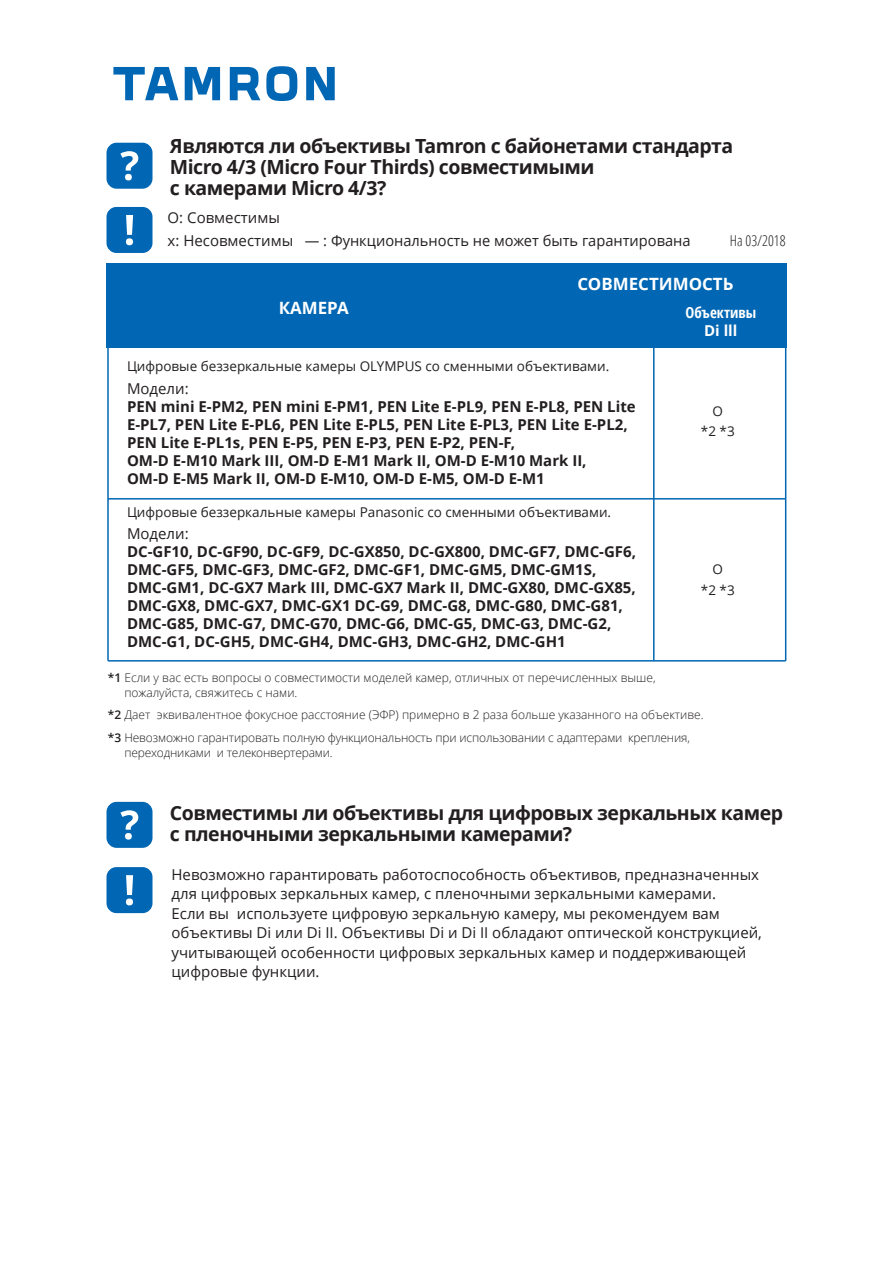
<style>
.page{position:relative;width:893px;height:1263px;background:#fff}
.page>*{position:absolute;margin:0;border:0;box-sizing:border-box;transform-origin:0 0}
.t1{font:700 19.5px/21px "Open Sans";letter-spacing:-.025em;color:#231f20}
.t2{font:700 16.95px "Open Sans";color:#fff}
.t3{font:700 15px/18px "Open Sans";color:#231f20}
.t4{font:15px/19.5px "Open Sans";color:#231f20}
.t5{font:700 15px/18px "Open Sans Condensed";color:#fff;text-align:center}
.t6{font:300 15px "Open Sans Condensed";color:#231f20}
.t7{font:13.5px/20.7px "Open Sans";color:#231f20;text-align:center}
.t8{font:300 12px/15px "Open Sans";color:#231f20}
.s1{font-family:"Open Sans"}
.s2{font-weight:400}
.s3{font-weight:600}
</style>
<div class="page">
<svg style="left:113px;top:66px;width:222px;height:35px"></svg>
<div style="left:106px;top:143px;width:46px;height:46px;background:#0166b3;border-radius:10px"></div>
<svg style="left:120px;top:151px;width:18px;height:29px"></svg>
<div style="left:107px;top:207px;width:45px;height:46px;background:#0166b3;border-radius:10px"></div>
<svg style="left:126px;top:215px;width:7px;height:30px"></svg>
<div style="left:107px;top:867px;width:45px;height:46px;background:#0166b3;border-radius:10px"></div>
<svg style="left:126px;top:875px;width:7px;height:30px"></svg>
<div style="left:106px;top:802px;width:46px;height:46px;background:#0166b3;border-radius:10px"></div>
<svg style="left:120px;top:810px;width:18px;height:30px"></svg>
<div style="left:106px;top:263px;width:680px;height:85px;background:#0166b3"></div>
<hr style="left:107px;top:328px;width:2px;height:333px;background:#0166b3">
<hr style="left:785px;top:321px;width:1px;height:340px;background:#0166b3">
<hr style="left:653px;top:328px;width:1px;height:333px;background:#0166b3">
<hr style="left:108px;top:498px;width:678px;height:2px;background:#0166b3">
<hr style="left:108px;top:660px;width:678px;height:2px;background:#0166b3">
<p class="t1" style="left:170px;top:135px;width:565px">Являются ли объективы Tamron с байонетами стандарта<br>Micro 4/3 (Micro Four Thirds) совместимыми<br>с камерами Micro 4/3?</p>
<p class="t4" style="left:168px;top:206px;width:524px;line-height:22.5px">O: Совместимы<br>x: Несовместимы — : Функциональность не может быть гарантирована</p>
<p class="t6" style="left:730px;top:230px;width:57px">На 03/2018</p>
<p class="t2" style="left:577px;top:272px;width:158px">СОВМЕСТИМОСТЬ</p>
<p class="t2" style="left:279px;top:296px;width:71px">КАМЕРА</p>
<p class="t5" style="left:685px;top:303px;width:72px">Объективы<br><span class="s1">Di lll</span></p>
<p class="t7" style="left:127px;top:356px;width:484px">Цифровые беззеркальные камеры OLYMPUS со сменными объективами.</p>
<p class="t3" style="left:127px;top:379px;width:510px"><span class="s2">Модели:<br></span>PEN mini E-PM2, PEN mini E-PM1, PEN Lite E-PL9, PEN E-PL8, PEN Lite E-PL7, PEN Lite E-PL6, PEN Lite E-PL5, PEN Lite E-PL3, PEN Lite E-PL2, PEN Lite E-PL1s, PEN E-P5, PEN E-P3, PEN E-P2, PEN-F,<br>OM-D E-M10 Mark III, OM-D E-M1 Mark II, OM-D E-M10 Mark II,<br>OM-D E-M5 Mark II, OM-D E-M10, OM-D E-M5, OM-D E-M1</p>
<p class="t7" style="left:701px;top:400px;width:35px">O<br>*2 *3</p>
<p class="t7" style="left:127px;top:501px;width:486px">Цифровые беззеркальные камеры Panasonic со сменными объективами.</p>
<p class="t3" style="left:127px;top:524px;width:511px"><span class="s2">Модели:<br></span>DC-GF10, DC-GF90, DC-GF9, DC-GX850, DC-GX800, DMC-GF7, DMC-GF6, DMC-GF5, DMC-GF3, DMC-GF2, DMC-GF1, DMC-GM5, DMC-GM1S, DMC-GM1, DC-GX7 Mark III, DMC-GX7 Mark II, DMC-GX80, DMC-GX85, DMC-GX8, DMC-GX7, DMC-GX1 DC-G9, DMC-G8, DMC-G80, DMC-G81, DMC-G85, DMC-G7, DMC-G70, DMC-G6, DMC-G5, DMC-G3, DMC-G2, DMC-G1, DC-GH5, DMC-GH4, DMC-GH3, DMC-GH2, DMC-GH1</p>
<p class="t7" style="left:701px;top:559px;width:35px">O<br>*2 *3</p>
<p class="t8" style="left:124px;top:669px;width:533px;text-indent:-16px"><span class="s3">*1</span> Если у вас есть вопросы о совместимости моделей камер, отличных от перечисленных выше, пожалуйста, свяжитесь с нами.</p>
<p class="t8" style="left:108px;top:703px;width:597px;line-height:22.5px"><span class="s3">*2</span> Дает эквивалентное фокусное расстояние (ЭФР) примерно в 2 раза больше указанного на объективе. <span class="s3">*3</span> Невозможно гарантировать полную функциональность при использовании с адаптерами крепления,</p>
<p class="t8" style="left:124px;top:744px;width:210px">переходниками и телеконвертерами.</p>
<p class="t1" style="left:170px;top:801px;width:615px">Совместимы ли объективы для цифровых зеркальных камер с пленочными зеркальными камерами?</p>
<p class="t4" style="left:172px;top:864px;width:592px">Невозможно гарантировать работоспособность объективов, предназначенных для цифровых зеркальных камер, с пленочными зеркальными камерами.<br>Если вы используете цифровую зеркальную камеру, мы рекомендуем вам объективы Di или Di II. Объективы Di и Di II обладают оптической конструкцией, учитывающей особенности цифровых зеркальных камер и поддерживающей цифровые функции.</p>
</div>
